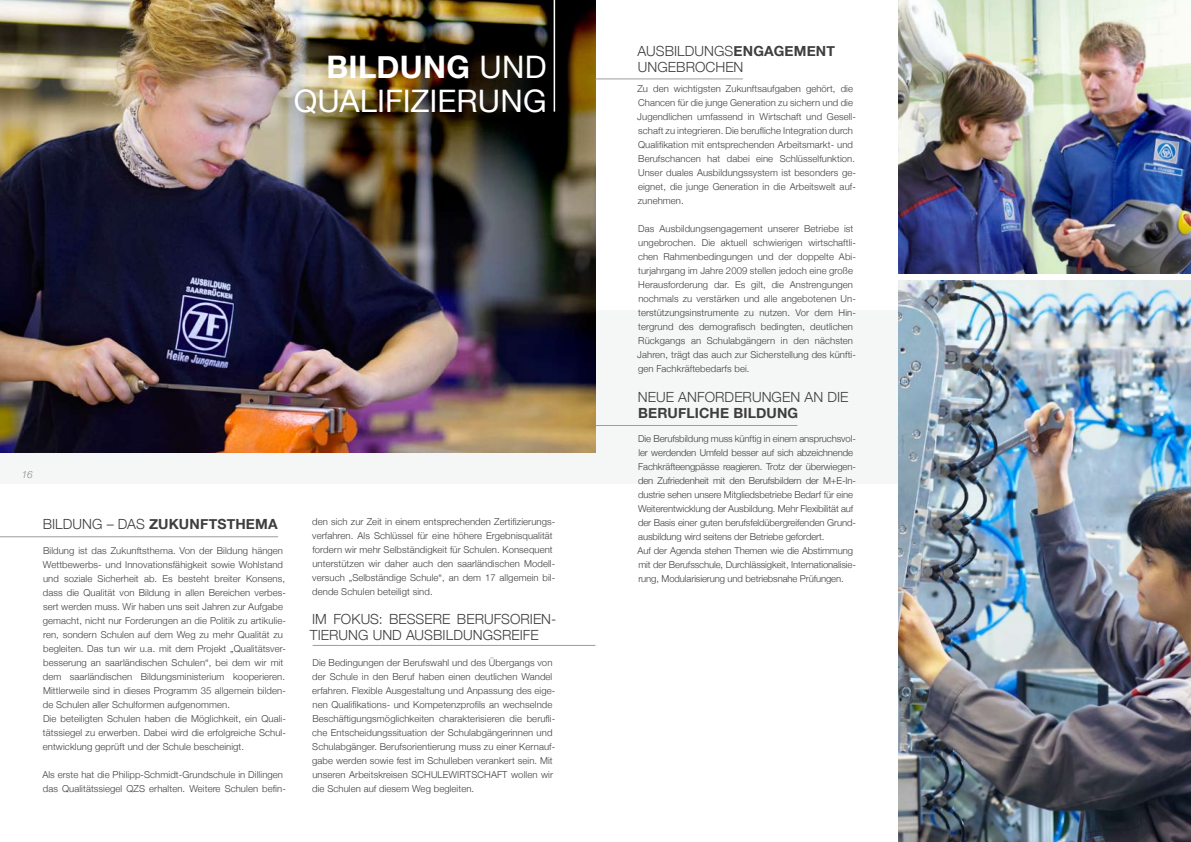
<style>
.page{position:relative;width:1191px;height:842px;background:#fff}
.page>*{position:absolute;margin:0;border:0;box-sizing:border-box;transform-origin:0 0}
.t1{font:31px/34px "Helvetica Neue";color:#fff;text-align:right}
.t2{font:300 14px/16px "Helvetica Neue";letter-spacing:.005em;color:#3e3e40}
.t3{font:700 14px "Helvetica Neue";letter-spacing:.01em;color:#3e3e40}
.t4{font:italic 300 10px "Helvetica Neue";color:#87888a}
.t5{font:300 9.5px/14px "Helvetica Neue";letter-spacing:.01em;color:#3e3e40}
.t6{font:300 9.5px/14px "Helvetica Neue";letter-spacing:-.01em;color:#3e3e40}
.s1{font-weight:700}
.s2{font-weight:300}
</style>
<div class="page">
<div style="left:0;top:310px;width:992px;height:174px;background:#f4f5f5"></div>
<img style="left:0;top:0;width:595px;height:452px">
<hr style="left:553px;top:0;width:2px;height:112px;background:#fff">
<hr style="left:0;top:536px;width:278px;height:1px;background:#9c9d9f">
<hr style="left:313px;top:645px;width:282px;height:1px;background:#9c9d9f">
<hr style="left:595px;top:79px;width:148px;height:1px;background:#9c9d9f">
<img style="left:898px;top:281px;width:293px;height:561px">
<img style="left:898px;top:0;width:293px;height:273px">
<hr style="left:595px;top:425px;width:202px;height:1px;background:#9c9d9f">
<h1 class="t1" style="left:294px;top:49px;width:254px"><span class="s1">BILDUNG</span> UND<br>QUALIFIZIERUNG</h1>
<p class="t4" style="left:22px;top:469px;width:12px">16</p>
<h2 class="t3" style="left:43px;top:515px;width:237px"><span class="s2">Bildung – das</span> ZUKUNFTSTHEMA</h2>
<p class="t5" style="left:43px;top:543px;width:245px">Bildung ist das Zukunftsthema. Von der Bildung hängen Wettbewerbs- und Innovationsfähigkeit sowie Wohlstand und soziale Sicherheit ab. Es besteht breiter Konsens, dass die Qualität von Bildung in allen Bereichen verbes&shy;sert werden muss. Wir haben uns seit Jahren zur Aufgabe gemacht, nicht nur Forderungen an die Politik zu artikulie&shy;ren, sondern Schulen auf dem Weg zu mehr Qualität zu begleiten. Das tun wir u.a. mit dem Projekt „Qualitätsver&shy;besserung an saarländischen Schulen“, bei dem wir mit dem saarländischen Bildungsministerium kooperieren.<br>Mittlerweile sind in dieses Programm 35 allgemein bilden&shy;de Schulen aller Schulformen aufgenommen.<br>Die beteiligten Schulen haben die Möglichkeit, ein Quali&shy;tätssiegel zu erwerben. Dabei wird die erfolgreiche Schul&shy;entwicklung geprüft und der Schule bescheinigt.</p>
<p class="t5" style="left:42px;top:767px;width:245px">Als erste hat die Philipp-Schmidt-Grundschule in Dillingen das Qualitätssiegel QZS erhalten. Weitere Schulen befin-</p>
<p class="t5" style="left:312px;top:514px;width:245px">den sich zur Zeit in einem entsprechenden Zertifizierungs&shy;verfahren. Als Schlüssel für eine höhere Ergebnisqualität fordern wir mehr Selbständigkeit für Schulen. Konsequent unterstützen wir daher auch den saarländischen Modell&shy;versuch „Selbständige Schule“, an dem 17 allgemein bil&shy;dende Schulen beteiligt sind.</p>
<h2 class="t2" style="left:310px;top:610px;width:248px">Im Fokus: Bessere Berufsorien&shy;tierung und Ausbildungsreife</h2>
<p class="t5" style="left:312px;top:655px;width:245px">Die Bedingungen der Berufswahl und des Übergangs von der Schule in den Beruf haben einen deutlichen Wandel erfahren. Flexible Ausgestaltung und Anpassung des eige&shy;nen Qualifikations- und Kompetenzprofils an wechselnde Beschäftigungsmöglichkeiten charakterisieren die berufli&shy;che Entscheidungssituation der Schulabgängerinnen und Schulabgänger. Berufsorientierung muss zu einer Kernauf&shy;gabe werden sowie fest im Schulleben verankert sein. Mit unseren Arbeitskreisen SCHULE</p>
<p class="t5" style="left:448px;top:767px;width:16px">WIRTSCHAFT</p>
<p class="t5" style="left:511px;top:767px;width:43px">wollen wir</p>
<p class="t5" style="left:312px;top:781px;width:163px">die Schulen auf diesem Weg begleiten.</p>
<h2 class="t2" style="left:637px;top:43px;width:199px">Ausbildungs<span class="s1">ENGAGEMENT </span>ungebrochen</h2>
<p class="t5" style="left:637px;top:81px;width:220px">Zu den wichtigsten Zukunftsaufgaben gehört, die Chancen für die junge Generation zu sichern und die Jugendlichen umfassend in Wirtschaft und Gesell&shy;schaft zu integrieren. Die berufliche Integration durch Qualifikation mit entsprechenden Arbeitsmarkt- und Berufschancen hat dabei eine Schlüsselfunktion.<br>Unser duales Ausbildungssystem ist besonders ge&shy;eignet, die junge Generation in die Arbeitswelt auf&shy;zunehmen.</p>
<p class="t5" style="left:637px;top:221px;width:220px">Das Ausbildungsengagement unserer Betriebe ist ungebrochen. Die aktuell schwierigen wirtschaftli&shy;chen Rahmenbedingungen und der doppelte Abi&shy;turjahrgang im Jahre 2009 stellen jedoch eine große Herausforderung dar. Es gilt, die Anstrengungen nochmals zu verstärken und alle angebotenen Un&shy;terstützungsinstrumente zu nutzen. Vor dem Hin&shy;tergrund des demografisch bedingten, deutlichen Rückgangs an Schulabgängern in den nächsten Jahren, trägt das auch zur Sicherstellung des künfti&shy;gen Fachkräftebedarfs bei.</p>
<h2 class="t2" style="left:638px;top:389px;width:212px">Neue Anforderungen an die</h2>
<h2 class="t3" style="left:638px;top:404px;width:162px">BERUFLICHE BILDUNG</h2>
<p class="t6" style="left:637px;top:431px;width:220px">Die Berufsbildung muss künftig in einem anspruchsvol&shy;ler werdenden Umfeld besser auf sich abzeichnende Fachkräfteengpässe reagieren. Trotz der überwiegen&shy;den Zufriedenheit mit den Berufsbildern der M+E-In&shy;dustrie sehen unsere Mitgliedsbetriebe Bedarf für eine Weiterentwicklung der Ausbildung. Mehr Flexibilität auf der Basis einer guten berufsfeldübergreifenden Grund&shy;ausbildung wird seitens der Betriebe gefordert.<br>Auf der Agenda stehen Themen wie die Abstimmung mit der Berufsschule, Durchlässigkeit, Internationalisie&shy;rung, Modularisierung und betriebsnahe Prüfungen.</p>
</div>
